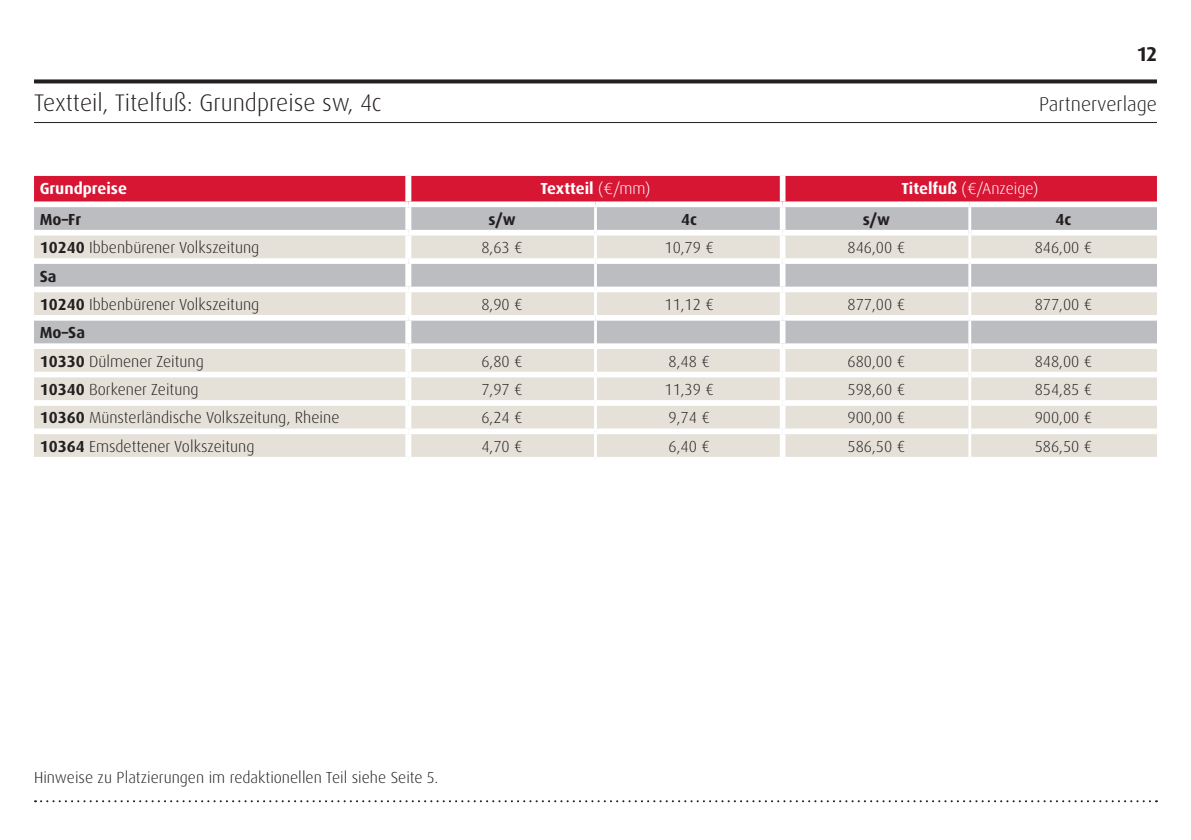
<style>
.page{position:relative;width:1191px;height:840px;background:#fff}
.page>*{position:absolute;margin:0;border:0;box-sizing:border-box;transform-origin:0 0}
.t1{font:300 24px "Dax Pro";color:#231f20}
.t2{font:300 20px "Dax Pro";color:#231f20}
.t3{font:700 20px "Dax Pro";color:#231f20}
.t4{font:300 16px/28.4px "Dax Pro";color:#231f20}
.t5{font:700 16px "Dax Pro";color:#fff}
.t6{font:300 16px "Dax Pro";color:#fff}
.t7{font:700 16px "Dax Pro";color:#231f20}
.s1{font-weight:300}
.s2{font-weight:700}
</style>
<div class="page">
<svg style="left:34px;top:79px;width:1123px;height:4px;background:#3c3839"></svg>
<hr style="left:34px;top:122px;width:1123px;height:1px;background:#231f20">
<svg style="left:35px;top:800px;width:1122px;height:1px"></svg>
<div style="left:34px;top:176px;width:1123px;height:25px;background:#d71634"></div>
<svg style="left:34px;top:207px;width:1123px;height:23px;background:#bcbdc0"></svg>
<svg style="left:34px;top:235px;width:1123px;height:221px;background:#dbd8d3"></svg>
<div style="left:405px;top:176px;width:6px;height:25px;background:#fff"></div>
<div style="left:405px;top:207px;width:6px;height:23px;background:#fff"></div>
<div style="left:405px;top:235px;width:6px;height:23px;background:#fff"></div>
<div style="left:405px;top:264px;width:6px;height:22px;background:#fff"></div>
<div style="left:405px;top:292px;width:6px;height:23px;background:#fff"></div>
<div style="left:405px;top:320px;width:6px;height:23px;background:#fff"></div>
<div style="left:405px;top:349px;width:6px;height:22px;background:#fff"></div>
<div style="left:405px;top:377px;width:6px;height:23px;background:#fff"></div>
<div style="left:405px;top:405px;width:6px;height:23px;background:#fff"></div>
<div style="left:405px;top:434px;width:6px;height:22px;background:#fff"></div>
<div style="left:34px;top:258px;width:374px;height:6px;background:#fff"></div>
<div style="left:34px;top:286px;width:374px;height:6px;background:#fff"></div>
<div style="left:408px;top:286px;width:186px;height:6px;background:#fff"></div>
<div style="left:597px;top:286px;width:185px;height:6px;background:#fff"></div>
<div style="left:782px;top:286px;width:186px;height:6px;background:#fff"></div>
<div style="left:971px;top:286px;width:186px;height:6px;background:#fff"></div>
<div style="left:34px;top:315px;width:374px;height:5px;background:#fff"></div>
<div style="left:34px;top:343px;width:374px;height:6px;background:#fff"></div>
<div style="left:408px;top:343px;width:186px;height:6px;background:#fff"></div>
<div style="left:597px;top:343px;width:185px;height:6px;background:#fff"></div>
<div style="left:782px;top:343px;width:186px;height:6px;background:#fff"></div>
<div style="left:971px;top:343px;width:186px;height:6px;background:#fff"></div>
<div style="left:34px;top:371px;width:374px;height:6px;background:#fff"></div>
<div style="left:408px;top:371px;width:186px;height:6px;background:#fff"></div>
<div style="left:597px;top:371px;width:185px;height:6px;background:#fff"></div>
<div style="left:782px;top:371px;width:186px;height:6px;background:#fff"></div>
<div style="left:971px;top:371px;width:186px;height:6px;background:#fff"></div>
<div style="left:34px;top:400px;width:374px;height:5px;background:#fff"></div>
<div style="left:408px;top:400px;width:186px;height:5px;background:#fff"></div>
<div style="left:597px;top:400px;width:185px;height:5px;background:#fff"></div>
<div style="left:782px;top:400px;width:186px;height:5px;background:#fff"></div>
<div style="left:971px;top:400px;width:186px;height:5px;background:#fff"></div>
<div style="left:34px;top:428px;width:374px;height:6px;background:#fff"></div>
<div style="left:408px;top:428px;width:186px;height:6px;background:#fff"></div>
<div style="left:597px;top:428px;width:185px;height:6px;background:#fff"></div>
<div style="left:782px;top:428px;width:186px;height:6px;background:#fff"></div>
<div style="left:971px;top:428px;width:186px;height:6px;background:#fff"></div>
<hr style="left:968px;top:232px;width:3px;height:26px;background:#fff">
<hr style="left:968px;top:289px;width:3px;height:26px;background:#fff">
<hr style="left:968px;top:346px;width:3px;height:28px;background:#fff">
<hr style="left:968px;top:374px;width:3px;height:29px;background:#fff">
<hr style="left:968px;top:403px;width:3px;height:28px;background:#fff">
<hr style="left:968px;top:431px;width:3px;height:25px;background:#fff">
<div style="left:780px;top:176px;width:5px;height:25px;background:#fff"></div>
<div style="left:780px;top:207px;width:5px;height:23px;background:#fff"></div>
<div style="left:780px;top:264px;width:5px;height:22px;background:#fff"></div>
<div style="left:780px;top:320px;width:5px;height:23px;background:#fff"></div>
<div style="left:780px;top:235px;width:5px;height:23px;background:#fff"></div>
<div style="left:780px;top:292px;width:5px;height:23px;background:#fff"></div>
<div style="left:780px;top:349px;width:5px;height:22px;background:#fff"></div>
<div style="left:780px;top:377px;width:5px;height:23px;background:#fff"></div>
<div style="left:780px;top:405px;width:5px;height:23px;background:#fff"></div>
<div style="left:780px;top:434px;width:5px;height:22px;background:#fff"></div>
<hr style="left:968px;top:207px;width:3px;height:25px;background:#fff">
<hr style="left:968px;top:264px;width:3px;height:25px;background:#fff">
<hr style="left:968px;top:320px;width:3px;height:26px;background:#fff">
<hr style="left:594px;top:232px;width:3px;height:26px;background:#fff">
<hr style="left:594px;top:289px;width:3px;height:26px;background:#fff">
<hr style="left:594px;top:346px;width:3px;height:28px;background:#fff">
<hr style="left:594px;top:374px;width:3px;height:29px;background:#fff">
<hr style="left:594px;top:403px;width:3px;height:28px;background:#fff">
<hr style="left:594px;top:431px;width:3px;height:25px;background:#fff">
<hr style="left:594px;top:207px;width:3px;height:25px;background:#fff">
<hr style="left:594px;top:264px;width:3px;height:25px;background:#fff">
<hr style="left:594px;top:320px;width:3px;height:26px;background:#fff">
<div style="left:408px;top:258px;width:187px;height:6px;background:#fff"></div>
<div style="left:595px;top:258px;width:187px;height:6px;background:#fff"></div>
<div style="left:408px;top:315px;width:187px;height:5px;background:#fff"></div>
<div style="left:595px;top:315px;width:187px;height:5px;background:#fff"></div>
<div style="left:782px;top:258px;width:187px;height:6px;background:#fff"></div>
<div style="left:969px;top:258px;width:188px;height:6px;background:#fff"></div>
<div style="left:782px;top:315px;width:187px;height:5px;background:#fff"></div>
<div style="left:969px;top:315px;width:188px;height:5px;background:#fff"></div>
<p class="t3" style="left:1138px;top:41px;width:21px">12</p>
<h1 class="t1" style="left:34px;top:87px;width:349px">Textteil, Titelfuß: Grundpreise sw, 4c</h1>
<p class="t2" style="left:1039px;top:91px;width:119px">Partnerverlage</p>
<p class="t5" style="left:40px;top:178px;width:89px">Grundpreise</p>
<p class="t5" style="left:540px;top:178px;width:111px">Textteil <span class="s1">(€/mm)</span></p>
<p class="t6" style="left:901px;top:178px;width:138px"><span class="s2">Titelfuß</span> (€/Anzeige)</p>
<p class="t7" style="left:40px;top:209px;width:43px">Mo–Fr</p>
<p class="t7" style="left:488px;top:209px;width:29px">s/w</p>
<p class="t7" style="left:681px;top:209px;width:17px">4c</p>
<p class="t7" style="left:862px;top:209px;width:29px">s/w</p>
<p class="t7" style="left:1055px;top:209px;width:17px">4c</p>
<p class="t4" style="left:40px;top:233px;width:221px"><span class="s2">10240</span> Ibbenbürener Volkszeitung</p>
<p class="t4" style="left:481px;top:233px;width:42px">8,63 €</p>
<p class="t4" style="left:664px;top:233px;width:51px">10,79 €</p>
<p class="t4" style="left:847px;top:233px;width:59px">846,00 €</p>
<p class="t4" style="left:1034px;top:233px;width:59px">846,00 €</p>
<p class="t4" style="left:40px;top:262px;width:221px"><span class="s2">Sa<br>10240</span> Ibbenbürener Volkszeitung</p>
<p class="t4" style="left:481px;top:290px;width:42px">8,90 €</p>
<p class="t4" style="left:664px;top:290px;width:51px">11,12 €</p>
<p class="t4" style="left:847px;top:290px;width:59px">877,00 €</p>
<p class="t4" style="left:1034px;top:290px;width:59px">877,00 €</p>
<p class="t4" style="left:40px;top:318px;width:166px"><span class="s2">Mo–Sa<br>10330</span> Dülmener Zeitung</p>
<p class="t4" style="left:481px;top:347px;width:42px">6,80 €</p>
<p class="t4" style="left:668px;top:347px;width:42px">8,48 €</p>
<p class="t4" style="left:847px;top:347px;width:59px">680,00 €</p>
<p class="t4" style="left:1034px;top:347px;width:59px">848,00 €</p>
<p class="t4" style="left:40px;top:375px;width:160px"><span class="s2">10340</span> Borkener Zeitung</p>
<p class="t4" style="left:481px;top:375px;width:42px">7,97 €</p>
<p class="t4" style="left:664px;top:375px;width:51px">11,39 €</p>
<p class="t4" style="left:847px;top:375px;width:59px">598,60 €</p>
<p class="t4" style="left:1034px;top:375px;width:59px">854,85 €</p>
<p class="t4" style="left:40px;top:403px;width:301px"><span class="s2">10360</span> Münsterländische Volkszeitung, Rheine</p>
<p class="t4" style="left:481px;top:403px;width:42px">6,24 €</p>
<p class="t4" style="left:668px;top:403px;width:42px">9,74 €</p>
<p class="t4" style="left:847px;top:403px;width:59px">900,00 €</p>
<p class="t4" style="left:1034px;top:403px;width:59px">900,00 €</p>
<p class="t4" style="left:40px;top:432px;width:216px"><span class="s2">10364</span> Emsdettener Volkszeitung</p>
<p class="t4" style="left:481px;top:432px;width:42px">4,70 €</p>
<p class="t4" style="left:668px;top:432px;width:42px">6,40 €</p>
<p class="t4" style="left:847px;top:432px;width:59px">586,50 €</p>
<p class="t4" style="left:1034px;top:432px;width:59px">586,50 €</p>
<p class="t4" style="left:34px;top:763px;width:405px">Hinweise zu Platzierungen im redaktionellen Teil siehe Seite 5.</p>
</div>
